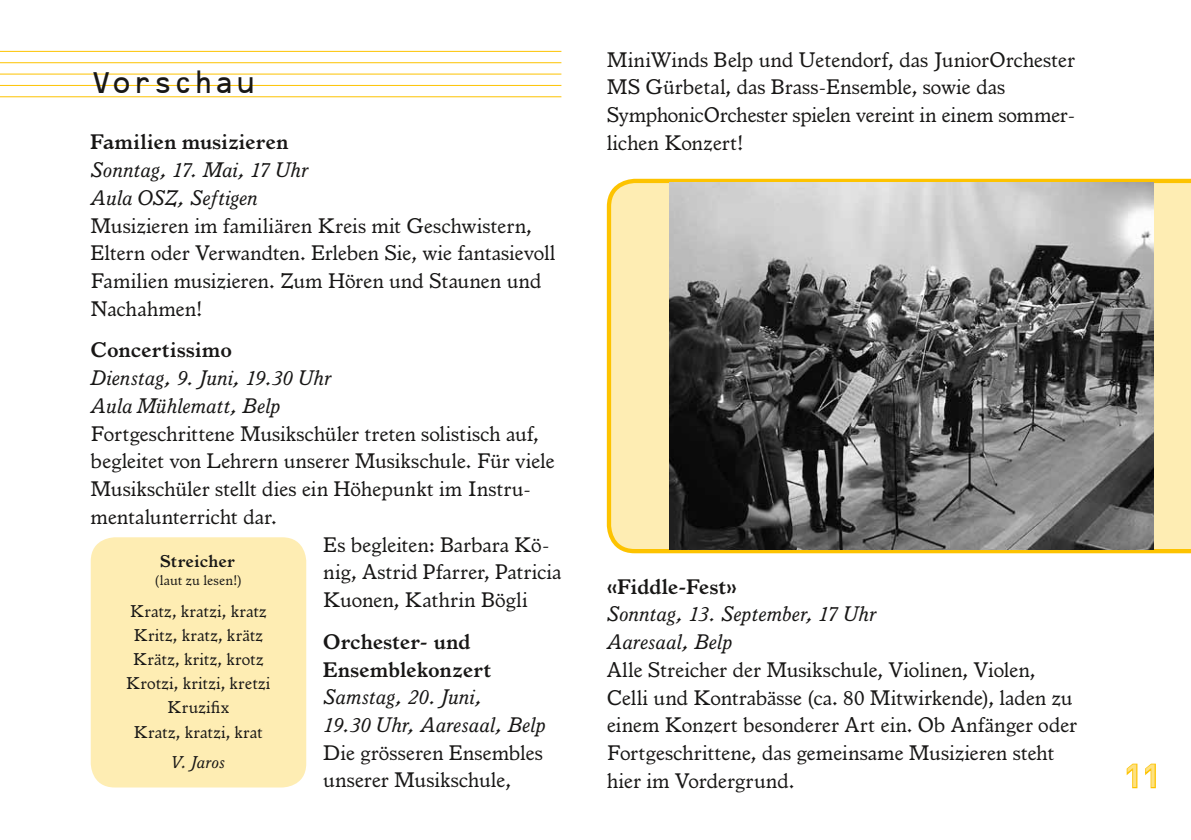
<style>
.page{position:relative;width:1191px;height:840px;background:#fff}
.page>*{position:absolute;margin:0;border:0;box-sizing:border-box;transform-origin:0 0}
.t1{font:36px "OCRB10 Pitch BT";letter-spacing:-.03em;color:#181716}
.t2{font:36px "OCRB10 Pitch BT";color:#fee180}
.t3{font:21px/27.6px "Italian Old Style MT Std";letter-spacing:-.005em;color:#181716}
.t4{font:italic 21px/27.6px "Italian Old Style MT Std";letter-spacing:.005em;color:#181716}
.t5{font:700 21px/27.6px "Italian Old Style MT Std";letter-spacing:.005em;color:#181716}
.t6{font:17px/24.2px "Italian Old Style MT Std";letter-spacing:.01em;color:#181716;text-align:center}
.t7{font:700 17px "Italian Old Style MT Std";letter-spacing:.01em;color:#181716}
.t8{font:italic 17px "Italian Old Style MT Std";letter-spacing:.005em;color:#181716}
.t9{font:14px "Italian Old Style MT Std";letter-spacing:.01em;color:#181716}
</style>
<div class="page">
<svg style="left:1126px;top:763px;width:12px;height:25px"></svg>
<svg style="left:1145px;top:763px;width:11px;height:25px"></svg>
<hr style="left:0;top:96px;width:561px;height:1px;background:#fdc300">
<hr style="left:0;top:85px;width:561px;height:1px;background:#fdc300">
<hr style="left:0;top:74px;width:561px;height:1px;background:#fdc300">
<hr style="left:0;top:62px;width:561px;height:1px;background:#fdc300">
<hr style="left:0;top:51px;width:561px;height:1px;background:#fdc300">
<div style="left:91px;top:537px;width:215px;height:250px;background:#feedb3;border-radius:24px"></div>
<svg style="left:607px;top:179px;width:584px;height:374px;background:#fbe69f"></svg>
<img style="left:669px;top:183px;width:484px;height:366px">
<h1 class="t1" style="left:91px;top:67px;width:167px">Vorschau</h1>
<p class="t5" style="left:91px;top:128px;width:199px">Familien musizieren</p>
<p class="t4" style="left:91px;top:156px;width:219px">Sonntag, 17. Mai, 17 Uhr<br>Aula OSZ, Seftigen</p>
<p class="t3" style="left:91px;top:211px;width:466px">Musizieren im familiären Kreis mit Geschwistern, Eltern oder Verwandten. Erleben Sie, wie fantasievoll Familien musizieren. Zum Hören und Staunen und Nachahmen!</p>
<p class="t5" style="left:91px;top:336px;width:143px">Concertissimo</p>
<p class="t4" style="left:91px;top:364px;width:242px">Dienstag, 9. Juni, 19.30 Uhr<br>Aula Mühlematt, Belp</p>
<p class="t3" style="left:91px;top:419px;width:450px">Fortgeschrittene Musikschüler treten solistisch auf,</p>
<p class="t3" style="left:91px;top:447px;width:465px">begleitet von Lehrern unserer Musikschule. Für viele</p>
<p class="t3" style="left:91px;top:474px;width:442px">Musikschüler stellt dies ein Höhepunkt im Instru-</p>
<p class="t3" style="left:91px;top:502px;width:188px">mentalunterricht dar.</p>
<p class="t3" style="left:323px;top:530px;width:228px">Es begleiten: Barbara Kö-</p>
<p class="t3" style="left:323px;top:557px;width:240px">nig, Astrid Pfarrer, Patricia</p>
<p class="t3" style="left:323px;top:585px;width:206px">Kuonen, Kathrin Bögli</p>
<p class="t5" style="left:323px;top:627px;width:169px">Orchester- und<br>Ensemblekonzert</p>
<p class="t4" style="left:323px;top:682px;width:223px">Samstag, 20. Juni,<br>19.30 Uhr, Aaresaal, Belp</p>
<p class="t3" style="left:323px;top:738px;width:221px">Die grösseren Ensembles unserer Musikschule,</p>
<p class="t7" style="left:160px;top:550px;width:76px">Streicher</p>
<p class="t9" style="left:155px;top:571px;width:89px">(laut zu lesen!)</p>
<p class="t6" style="left:126px;top:598px;width:146px">Kratz, kratzi, kratz<br>Kritz, kratz, krätz<br>Krätz, kritz, krotz<br>Krotzi, kritzi, kretzi<br>Kruzifix<br>Kratz, kratzi, krat</p>
<p class="t8" style="left:170px;top:752px;width:56px">V. Jaros</p>
<p class="t3" style="left:607px;top:45px;width:470px">MiniWinds Belp und Uetendorf, das JuniorOrchester MS Gürbetal, das Brass-Ensemble, sowie das SymphonicOrchester spielen vereint in einem sommer&shy;lichen Konzert!</p>
<p class="t5" style="left:607px;top:572px;width:132px">«Fiddle-Fest»</p>
<p class="t4" style="left:607px;top:600px;width:271px">Sonntag, 13. September, 17 Uhr<br>Aaresaal, Belp</p>
<p class="t3" style="left:607px;top:655px;width:472px">Alle Streicher der Musikschule, Violinen, Violen, Celli und Kontrabässe (ca. 80 Mitwirkende), laden zu einem Konzert besonderer Art ein. Ob Anfänger oder Fortgeschrittene, das gemeinsame Musizieren steht hier im Vordergrund.</p>
<h1 class="t2" style="left:1122px;top:760px;width:42px">11</h1>
</div>
